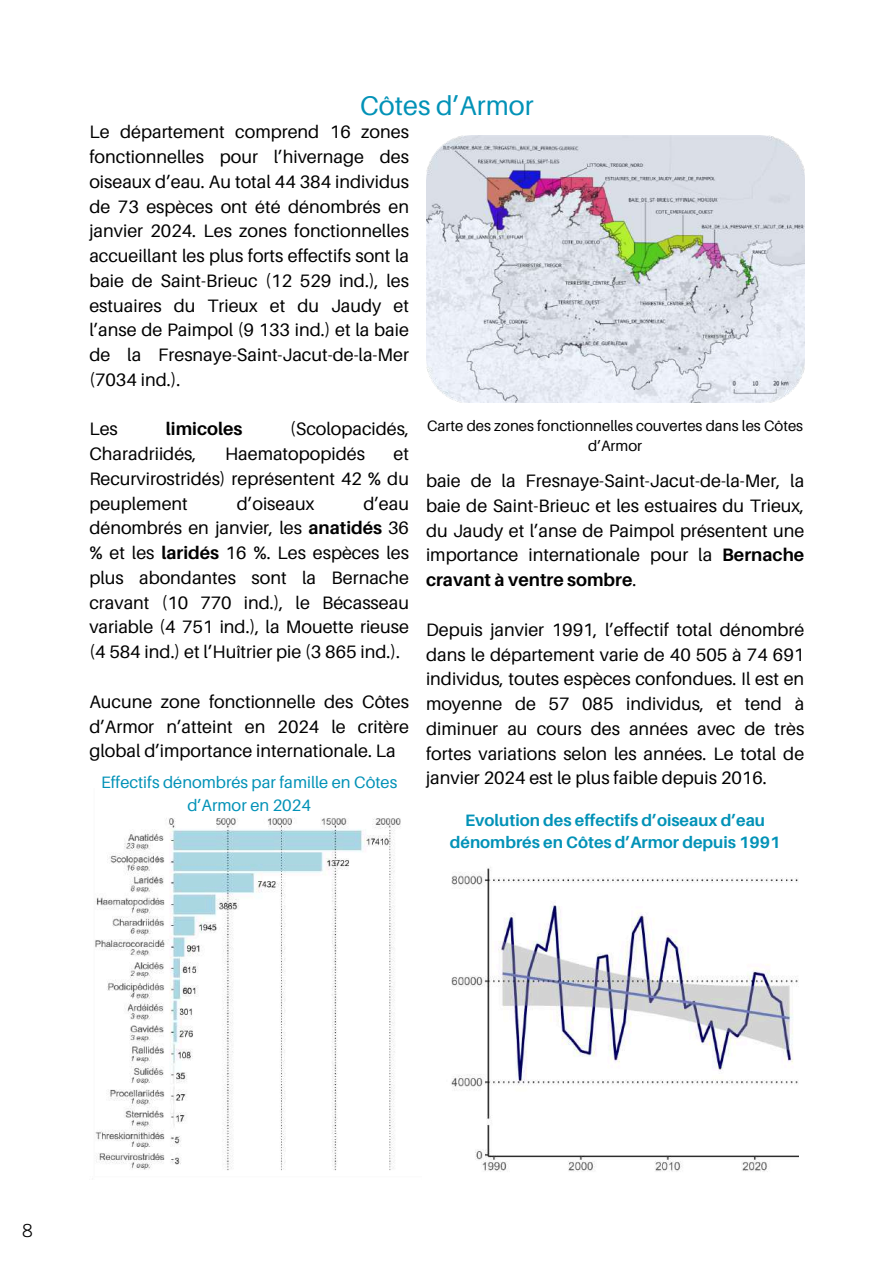
<style>
.page{position:relative;width:894px;height:1264px;background:#fff}
.page>*{position:absolute;margin:0;border:0;box-sizing:border-box;transform-origin:0 0}
.t1{font:27px "Aileron";color:#0292b7}
.t2{font:18px/24.8px "Aileron";color:#000;text-align:justify}
.t3{font:700 18px "Aileron";color:#000}
.t4{font:300 18px "Trade Gothic";color:#000}
.t5{font:700 16.5px/22.5px "Aileron";color:#0292b7;text-align:center}
.t6{font:16.5px/22.5px "Aileron";color:#0292b7;text-align:center}
.t7{font:15px/20.2px "Aileron";color:#000;text-align:center}
.s1{font-weight:700}
</style>
<div class="page">
<img style="left:426px;top:136px;width:378px;height:267px">
<img style="left:451px;top:867px;width:346px;height:305px">
<img style="left:95px;top:818px;width:306px;height:353px">
<h1 class="t1" style="left:360px;top:89px;width:175px">Côtes d’Armor</h1>
<p class="t2" style="left:89px;top:119px;width:321px">Le département comprend 16 zones fonctionnelles pour l’hivernage des oiseaux d’eau. Au total 44 384 individus de 73 espèces ont été dénombrés en janvier 2024. Les zones fonctionnelles accueillant les plus forts effectifs sont la baie de Saint-Brieuc (12 529 ind.), les estuaires du Trieux et du Jaudy et l’anse de Paimpol (9 133 ind.) et la baie de la Fresnaye-Saint-Jacut-de-la-Mer (7034 ind.).</p>
<p class="t2" style="left:89px;top:416px;width:30px">Les</p>
<p class="t3" style="left:166px;top:418px;width:78px">limicoles</p>
<p class="t2" style="left:290px;top:416px;width:120px">(Scolopacidés,</p>
<p class="t2" style="left:89px;top:441px;width:109px">Charadriidés,</p>
<p class="t2" style="left:225px;top:441px;width:141px">Haematopopidés</p>
<p class="t7" style="left:427px;top:415px;width:377px">Carte des zones fonctionnelles couvertes dans les Côtes d’Armor</p>
<p class="t2" style="left:89px;top:441px;width:321px;text-indent:304px">et Recurvirostridés) représentent 42 % du peuplement</p>
<p class="t2" style="left:426px;top:468px;width:379px">baie de la Fresnaye-Saint-Jacut-de-la-Mer, la baie de Saint-Brieuc et les estuaires du Trieux, du Jaudy et l’anse de Paimpol présentent une importance internationale pour la <span class="s1">Bernache cravant à ventre sombre</span>.</p>
<p class="t2" style="left:426px;top:616px;width:379px">Depuis janvier 1991, l’effectif total dénombré dans le département varie de 40 505 à 74 691 individus, toutes espèces confondues. Il est en moyenne de 57 085 individus, et tend à diminuer au cours des années avec de très fortes variations selon les années. Le total de janvier 2024 est le plus faible depuis 2016.</p>
<p class="t2" style="left:89px;top:490px;width:321px;text-indent:274px">d’eau dénombrés en janvier, les <span class="s1">anatidés</span> 36 % et les <span class="s1">laridés</span> 16 %. Les espèces les plus abondantes sont la Bernache cravant (10 770 ind.), le Bécasseau variable (4 751 ind.), la Mouette rieuse (4 584 ind.) et l’Huîtrier pie (3 865 ind.).</p>
<p class="t2" style="left:89px;top:688px;width:321px">Aucune zone fonctionnelle des Côtes d’Armor n’atteint en 2024 le critère global d’importance internationale. La</p>
<p class="t2" style="left:237px;top:490px;width:79px">d’oiseaux</p>
<p class="t6" style="left:101px;top:771px;width:297px">Effectifs dénombrés par famille en Côtes d’Armor en 2024</p>
<p class="t5" style="left:449px;top:808px;width:332px">Evolution des effectifs d’oiseaux d’eau dénombrés en Côtes d’Armor depuis 1991</p>
<p class="t4" style="left:22px;top:1219px;width:12px">8</p>
</div>
